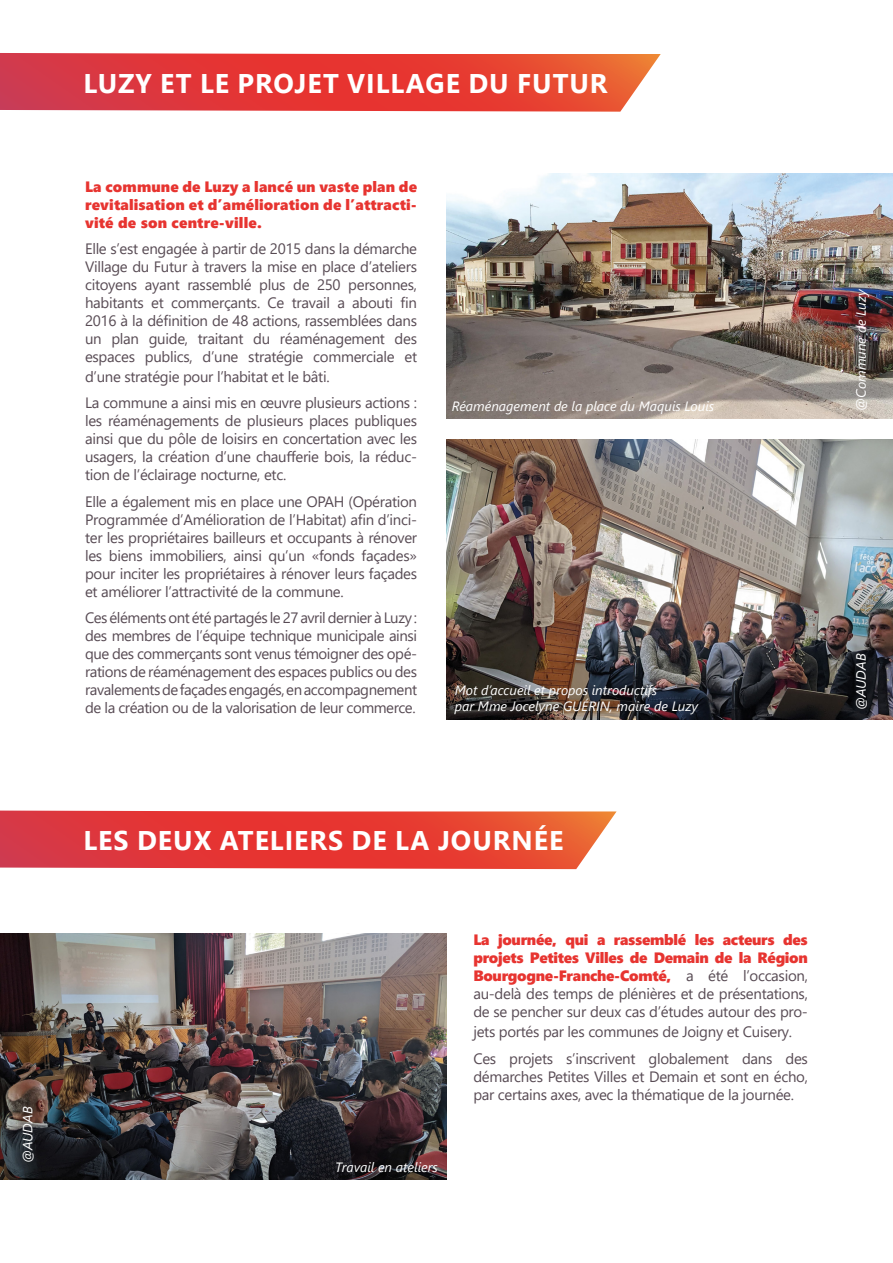
<style>
.page{position:relative;width:893px;height:1263px;background:#fff}
.page>*{position:absolute;margin:0;border:0;box-sizing:border-box;transform-origin:0 0}
.t1{font:700 27px "Segoe UI";letter-spacing:.035em;color:#fff}
.t2{font:15px/18px "Segoe UI";letter-spacing:-.02em;color:#584b54;text-align:justify}
.t3{font:15px/18px "Segoe UI Black";letter-spacing:-.005em;color:#e73430;text-align:justify}
.t4{font:italic 13.5px/16.2px "Segoe UI";color:#fff}
.s1{font-family:"Segoe UI";color:#584b54}
</style>
<div class="page">
<img style="left:446px;top:173px;width:447px;height:246px">
<img style="left:0;top:933px;width:446px;height:246px">
<svg style="left:0;top:53px;width:661px;height:59px;background:#e44943"></svg>
<svg style="left:0;top:810px;width:617px;height:59px;background:#e54942"></svg>
<img style="left:446px;top:439px;width:447px;height:281px">
<p class="t4" style="left:17px;top:1163px;width:58px;rotate:-90deg">@AUDAB</p>
<h1 class="t1" style="left:83px;top:58px;width:526px">LUZY ET LE PROJET VILLAGE DU FUTUR</h1>
<p class="t3" style="left:85px;top:176px;width:333px">La commune de Luzy a lancé un vaste plan de revitalisation et d’amélioration de l’attracti&shy;vité de son centre-ville.</p>
<p class="t2" style="left:85px;top:238px;width:334px">Elle s’est engagée à partir de 2015 dans la démarche Village du Futur à travers la mise en place d’ateliers citoyens ayant rassemblé plus de 250 personnes, habitants et commerçants. Ce travail a abouti fin 2016 à la définition de 48 actions, rassemblées dans un plan guide, traitant du réaménagement des espaces publics, d’une stratégie commerciale et</p>
<p class="t2" style="left:85px;top:362px;width:334px;line-height:26.5px">d’une stratégie pour l’habitat et le bâti.<br>La commune a ainsi mis en œuvre plusieurs actions :</p>
<p class="t2" style="left:85px;top:411px;width:334px">les réaménagements de plusieurs places publiques ainsi que du pôle de loisirs en concertation avec les usagers, la création d’une chaufferie bois, la réduc&shy;tion de l’éclairage nocturne, etc.</p>
<p class="t2" style="left:85px;top:491px;width:334px">Elle a également mis en place une OPAH (Opération Programmée d’Amélioration de l’Habitat) afin d’inci&shy;ter les propriétaires bailleurs et occupants à rénover les biens immobiliers, ainsi qu’un «fonds façades» pour inciter les propriétaires à rénover leurs façades et améliorer l’attractivité de la commune.</p>
<p class="t2" style="left:85px;top:608px;width:334px">Ces éléments ont été partagés le 27 avril dernier à Luzy : des membres de l’équipe technique municipale ainsi que des commerçants sont venus témoigner des opé&shy;rations de réaménagement des espaces publics ou des ravalements de façades engagés, en accompagnement de la création ou de la valorisation de leur commerce.</p>
<p class="t4" style="left:452px;top:396px;width:264px">Réaménagement de la place du Maquis Louis</p>
<p class="t4" style="left:455px;top:679px;width:245px">Mot d’accueil et propos introductifs<br>par Mme Jocelyne GUÉRIN, maire de Luzy</p>
<h1 class="t1" style="left:84px;top:815px;width:481px">LES DEUX ATELIERS DE LA JOURNÉE</h1>
<p class="t4" style="left:335px;top:1157px;width:104px">Travail en ateliers</p>
<p class="t3" style="left:473px;top:930px;width:336px">La journée, qui a rassemblé les acteurs des projets Petites Villes de Demain de la Région Bourgogne-Franche-Comté, <span class="s1">a été l’occasion,</span></p>
<p class="t2" style="left:473px;top:984px;width:336px">au-delà des temps de plénières et de présentations, de se pencher sur deux cas d’études autour des pro-</p>
<p class="t2" style="left:473px;top:1017px;width:336px;line-height:26.5px">jets portés par les communes de Joigny et Cuisery.<br>Ces projets s’inscrivent globalement dans des</p>
<p class="t2" style="left:473px;top:1066px;width:336px">démarches Petites Villes et Demain et sont en écho, par certains axes, avec la thématique de la journée.</p>
<p class="t4" style="left:851px;top:411px;width:124px;rotate:-90deg">@Commune de Luzy</p>
<p class="t4" style="left:851px;top:710px;width:58px;rotate:-90deg">@AUDAB</p>
</div>
